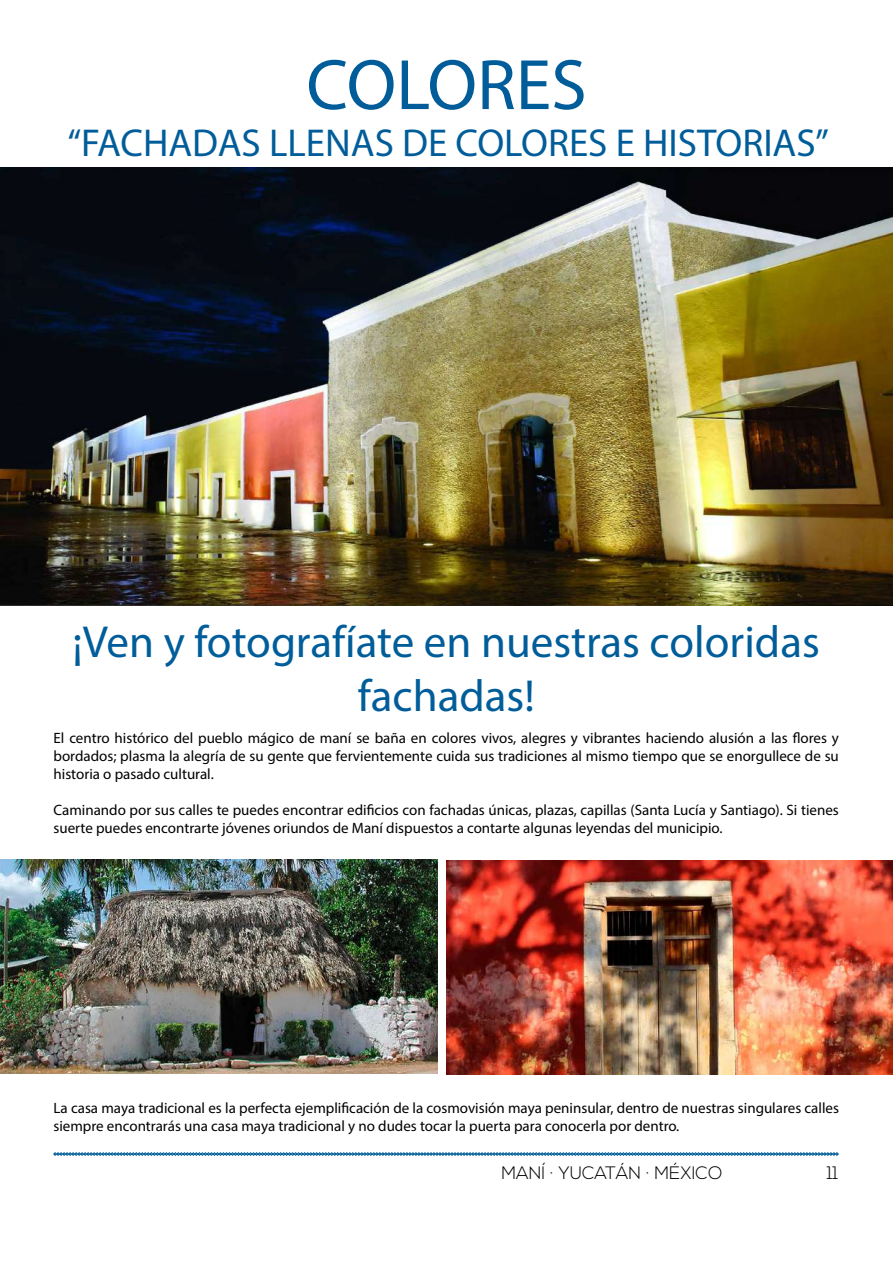
<style>
.page{position:relative;width:893px;height:1263px;background:#fff}
.page>*{position:absolute;margin:0;border:0;box-sizing:border-box;transform-origin:0 0}
.t1{font:72px "Myriad Pro";color:#005d9a}
.t2{font:45px/54px "Myriad Pro";color:#005d9a;text-align:center}
.t3{font:39px "Myriad Pro";color:#005d9a}
.t4{font:300 18px "Nexa";color:#000}
.t5{font:15px/18px "Myriad Pro";color:#000}
</style>
<div class="page">
<img style="left:0;top:168px;width:893px;height:438px">
<img style="left:446px;top:860px;width:447px;height:215px">
<img style="left:0;top:859px;width:437px;height:214px">
<svg style="left:53px;top:1152px;width:786px;height:4px"></svg>
<h1 class="t1" style="left:306px;top:41px;width:282px">COLORES</h1>
<h3 class="t3" style="left:67px;top:119px;width:763px">“FACHADAS LLENAS DE COLORES E HISTORIAS”</h3>
<h2 class="t2" style="left:73px;top:614px;width:749px">¡Ven y fotografíate en nuestras coloridas fachadas!</h2>
<p class="t5" style="left:54px;top:729px;width:787px;text-align:justify">El centro histórico del pueblo mágico de maní se baña en colores vivos, alegres y vibrantes haciendo alusión a las flores y bordados; plasma la alegría de su gente que fervientemente cuida sus tradiciones al mismo tiempo que se enorgullece de su historia o pasado cultural.</p>
<p class="t5" style="left:54px;top:801px;width:787px">Caminando por sus calles te puedes encontrar edificios con fachadas únicas, plazas, capillas (Santa Lucía y Santiago). Si tienes suerte puedes encontrarte jóvenes oriundos de Maní dispuestos a contarte algunas leyendas del municipio.</p>
<p class="t5" style="left:54px;top:1099px;width:787px">La casa maya tradicional es la perfecta ejemplificación de la cosmovisión maya peninsular, dentro de nuestras singulares calles siempre encontrarás una casa maya tradicional y no dudes tocar la puerta para conocerla por dentro.</p>
<p class="t4" style="left:501px;top:1163px;width:223px">MANÍ ∙ YUCATÁN ∙ MÉXICO</p>
<p class="t4" style="left:827px;top:1163px;width:13px">11</p>
</div>
